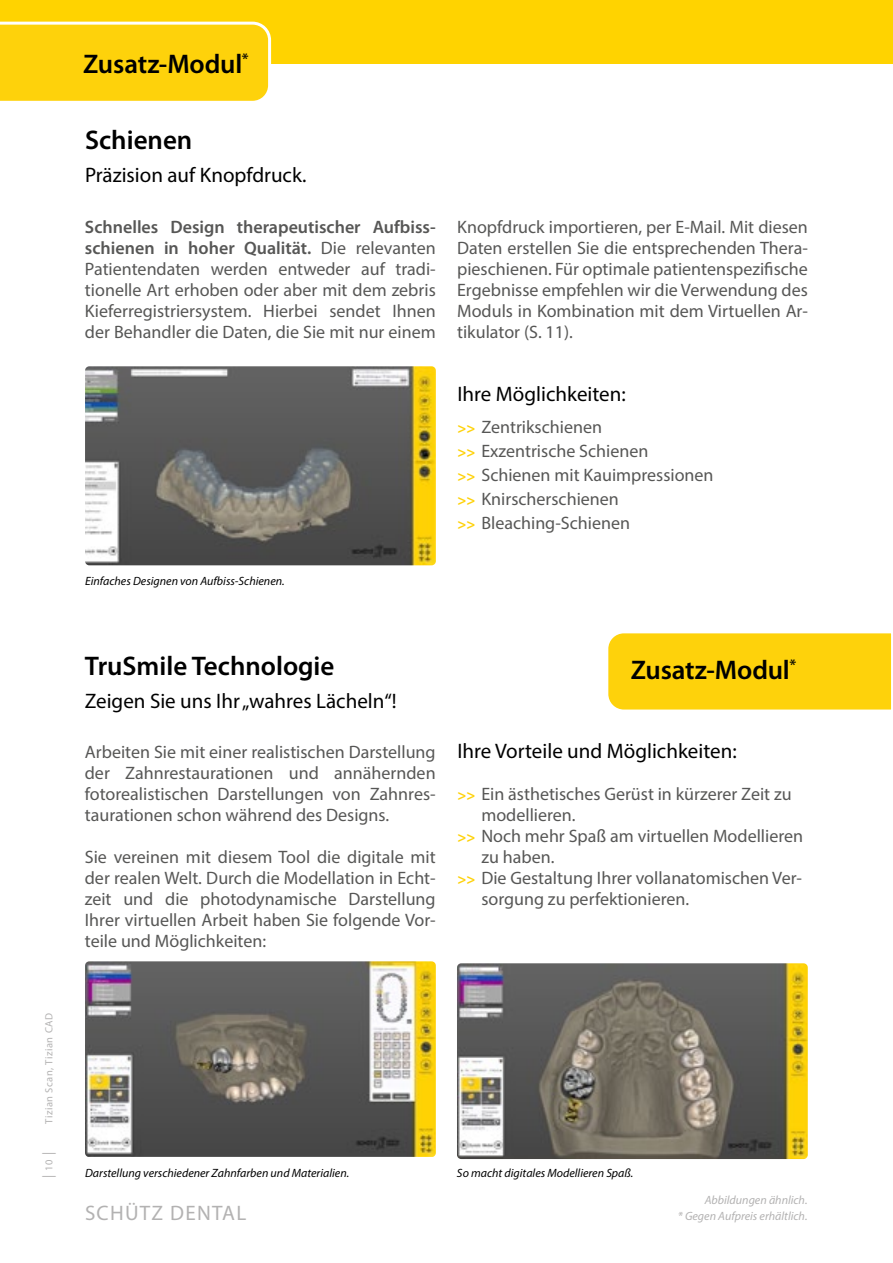
<style>
.page{position:relative;width:893px;height:1263px;background:#fff}
.page>*{position:absolute;margin:0;border:0;box-sizing:border-box;transform-origin:0 0}
.t1{font:600 27px "Myriad Pro";color:#000}
.t2{font:21px "Myriad Pro";color:#000}
.t3{font:21px "Myriad Pro";letter-spacing:.06em;color:#b3b2b2}
.t4{font:18px/21px "Myriad Pro";color:#575756;text-align:justify}
.t5{font:13.5px "Myriad Pro";color:#b3b2b2}
.t6{font:italic 12px "Myriad Pro";color:#000}
.t7{font:italic 12px/16.5px "Myriad Pro";color:#b3b2b2;text-align:right}
.t8{font:10.5px "Myriad Pro";letter-spacing:.05em;color:#b3b2b2}
.s1{font-size:10.5px}
.s2{font-weight:600}
.s3{font-weight:700;font-size:15px;color:#fed20b}
</style>
<div class="page">
<div style="left:0;top:0;width:893px;height:64px;background:#ffd300"></div>
<img style="left:85px;top:366px;width:351px;height:199px">
<img style="left:457px;top:963px;width:351px;height:196px">
<img style="left:85px;top:961px;width:351px;height:196px">
<svg style="left:0;top:21px;width:272px;height:80px"></svg>
<div style="left:608px;top:633px;width:284px;height:77px;background:#fed20b"></div>
<p class="t8" style="left:43px;top:1124px;width:113px;rotate:-90deg">Tizian Scan, Tizian CAD</p>
<p class="t5" style="left:40px;top:1178px;width:28px;rotate:-90deg">| <span class="s1">10</span> |</p>
<h1 class="t1" style="left:83px;top:47px;width:167px">Zusatz-Modul<sup>*</sup></h1>
<h1 class="t1" style="left:85px;top:123px;width:109px">Schienen</h1>
<p class="t2" style="left:85px;top:162px;width:223px">Präzision auf Knopfdruck.</p>
<p class="t4" style="left:85px;top:216px;width:352px"><span class="s2">Schnelles Design therapeutischer Aufbiss&shy;schienen in hoher Qualität.</span> Die relevanten Patientendaten werden entweder auf tradi&shy;tionelle Art erhoben oder aber mit dem zebris Kieferregistriersystem. Hierbei sendet Ihnen der Behandler die Daten, die Sie mit nur einem</p>
<p class="t6" style="left:85px;top:573px;width:201px">Einfaches Designen von Aufbiss-Schienen.</p>
<p class="t4" style="left:457px;top:216px;width:352px">Knopfdruck importieren, per E-Mail. Mit diesen Daten erstellen Sie die entsprechenden Thera&shy;pieschienen. Für optimale patientenspezifische Ergebnisse empfehlen wir die Verwendung des Moduls in Kombination mit dem Virtuellen Ar&shy;tikulator (S. 11).</p>
<p class="t2" style="left:457px;top:381px;width:170px">Ihre Möglichkeiten:</p>
<p class="t4" style="left:457px;top:415px;width:258px;line-height:24px;text-align:left"><span class="s3">&gt;&gt;</span> Zentrikschienen<br><span class="s3">&gt;&gt;</span> Exzentrische Schienen<br><span class="s3">&gt;&gt;</span> Schienen mit Kauimpressionen <span class="s3">&gt;&gt;</span> Knirscherschienen<br><span class="s3">&gt;&gt;</span> Bleaching-Schienen</p>
<h1 class="t1" style="left:85px;top:649px;width:251px">TruSmile Technologie</h1>
<p class="t2" style="left:85px;top:688px;width:313px">Zeigen Sie uns Ihr „wahres Lächeln“!</p>
<p class="t4" style="left:85px;top:741px;width:352px">Arbeiten Sie mit einer realistischen Darstellung der Zahnrestaurationen und annähernden fotorealistischen Darstellungen von Zahnres&shy;taurationen schon während des Designs.</p>
<p class="t4" style="left:85px;top:846px;width:352px">Sie vereinen mit diesem Tool die digitale mit der realen Welt. Durch die Modellation in Echt&shy;zeit und die photodynamische Darstellung Ihrer virtuellen Arbeit haben Sie folgende Vor&shy;teile und Möglichkeiten:</p>
<h1 class="t1" style="left:631px;top:652px;width:167px">Zusatz-Modul<sup>*</sup></h1>
<p class="t2" style="left:457px;top:738px;width:281px">Ihre Vorteile und Möglichkeiten:</p>
<p class="t4" style="left:457px;top:783px;width:336px"><span class="s3">&gt;&gt;</span> Ein ästhetisches Gerüst in kürzerer Zeit zu</p>
<p class="t4" style="left:481px;top:804px;width:96px">modellieren.</p>
<p class="t4" style="left:457px;top:825px;width:347px"><span class="s3">&gt;&gt;</span> Noch mehr Spaß am virtuellen Modellieren</p>
<p class="t4" style="left:481px;top:846px;width:75px">zu haben.</p>
<p class="t4" style="left:457px;top:867px;width:345px"><span class="s3">&gt;&gt;</span> Die Gestaltung Ihrer vollanatomischen Ver-</p>
<p class="t4" style="left:481px;top:888px;width:209px">sorgung zu perfektionieren.</p>
<p class="t6" style="left:85px;top:1165px;width:266px">Darstellung verschiedener Zahnfarben und Materialien.</p>
<p class="t6" style="left:457px;top:1165px;width:178px">So macht digitales Modellieren Spaß.</p>
<p class="t3" style="left:85px;top:1200px;width:163px">SCHÜTZ DENTAL</p>
<p class="t7" style="left:678px;top:1191px;width:131px">Abbildungen ähnlich.<br>* Gegen Aufpreis erhältlich.</p>
</div>
